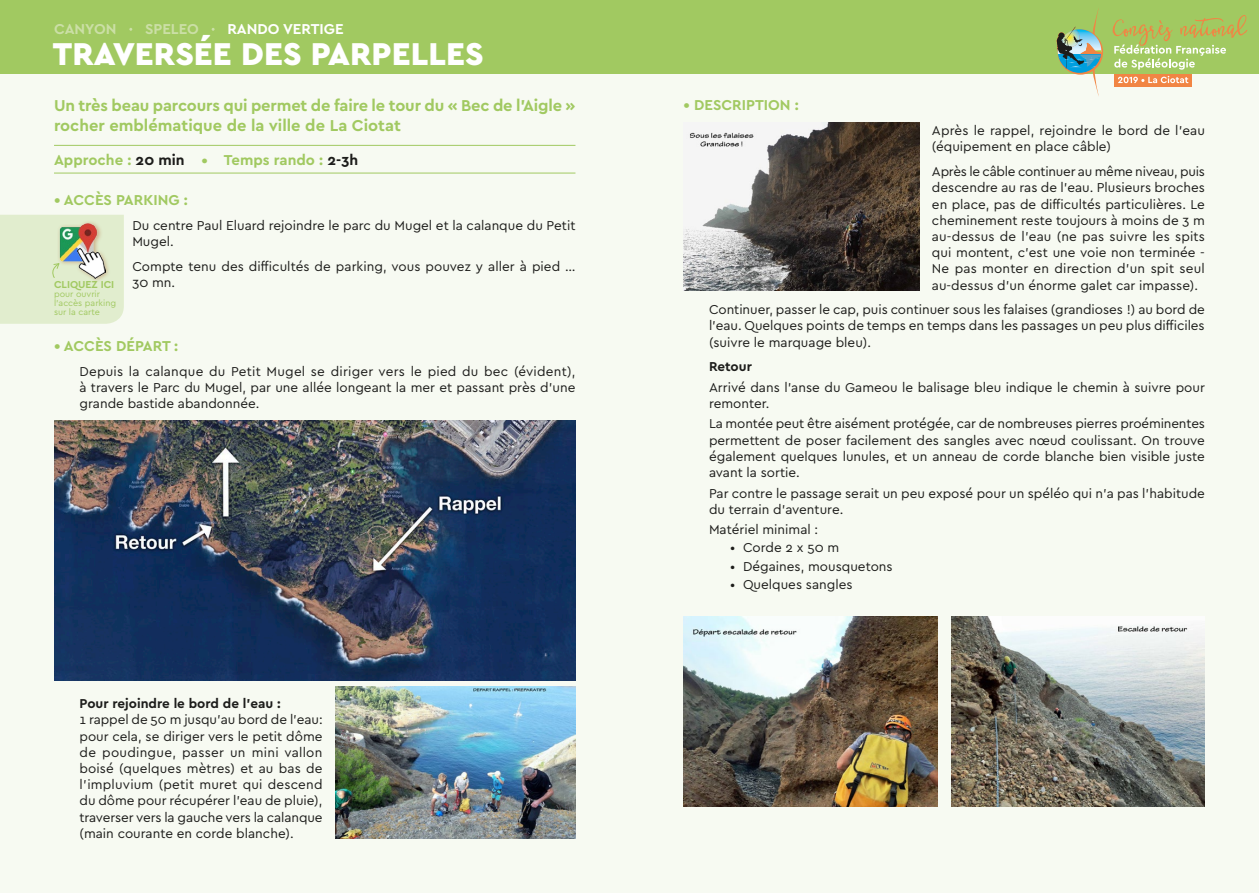
<style>
.page{position:relative;width:1259px;height:893px;background:#fff}
.page>*{position:absolute;margin:0;border:0;box-sizing:border-box;transform-origin:0 0}
.t1{font:900 33px "Cera Basic";color:#fff}
.t2{font:700 16.5px/19.8px "Cera Basic";letter-spacing:-.01em;color:#a1c961}
.t3{font:700 15px "Cera Basic";color:#a1c961}
.t4{font:700 15px "Cera Basic";color:#cbdfa6}
.t5{font:700 15px "Cera Basic";color:#fff}
.t6{font:13.5px/16.2px "Cera Basic";color:#1d1d1b}
.t7{font:700 13.5px "Cera Basic";color:#1d1d1b}
.t8{font:700 10.5px "Cera Basic";color:#a1c961}
.t9{font:9px/9px "Cera Basic";color:#a1c961}
.s1{color:#1d1d1b}
</style>
<div class="page">
<div style="left:0;top:0;width:629px;height:893px;background:#f7faf2"></div>
<div style="left:629px;top:0;width:630px;height:893px;background:#f7faf2"></div>
<div style="left:0;top:0;width:629px;height:74px;background:#a1c961"></div>
<div style="left:629px;top:0;width:630px;height:74px;background:#a1c961"></div>
<hr style="left:54px;top:145px;width:521px;height:1px;background:#a1c961">
<hr style="left:54px;top:173px;width:521px;height:1px;background:#a1c961">
<div style="left:0;top:215px;width:124px;height:109px;background:#e1edce"></div>
<div style="left:56px;top:220px;width:54px;height:64px;background:#b06433;opacity:.49"></div>
<img style="left:54px;top:221px;width:45px;height:45px">
<img style="left:77px;top:248px;width:28px;height:30px">
<img style="left:54px;top:420px;width:521px;height:260px">
<img style="left:335px;top:686px;width:240px;height:153px">
<img style="left:683px;top:123px;width:236px;height:168px">
<img style="left:683px;top:617px;width:254px;height:190px">
<img style="left:951px;top:617px;width:254px;height:190px">
<div style="left:1114px;top:74px;width:77px;height:12px;background:#f18544"></div>
<svg style="left:1118px;top:76px;width:70px;height:7px"></svg>
<svg style="left:1112px;top:15px;width:135px;height:55px"></svg>
<svg style="left:1056px;top:9px;width:45px;height:87px"></svg>
<p class="t4" style="left:54px;top:21px;width:64px">CANYON</p>
<p class="t4" style="left:145px;top:21px;width:55px">SPELEO</p>
<p class="t5" style="left:227px;top:21px;width:118px">RANDO VERTIGE</p>
<h1 class="t1" style="left:53px;top:34px;width:432px">TRAVERSÉE DES PARPELLES</h1>
<p class="t2" style="left:54px;top:95px;width:523px">Un très beau parcours qui permet de faire le tour du « Bec de l’Aigle » rocher emblématique de la ville de La Ciotat</p>
<p class="t3" style="left:54px;top:151px;width:306px">Approche : <span class="s1">20 min</span> • Temps rando : <span class="s1">2-3h</span></p>
<p class="t3" style="left:54px;top:191px;width:135px">• ACCÈS PARKING :</p>
<p class="t6" style="left:132px;top:217px;width:444px">Du centre Paul Eluard rejoindre le parc du Mugel et la calanque du Petit<br>Mugel.</p>
<p class="t6" style="left:132px;top:258px;width:445px">Compte tenu des difficultés de parking, vous pouvez y aller à pied …<br>30 mn.</p>
<p class="t8" style="left:54px;top:278px;width:62px">CLIQUEZ ICI</p>
<p class="t9" style="left:54px;top:289px;width:64px">pour ouvrir l’accès parking sur la carte</p>
<p class="t3" style="left:54px;top:337px;width:126px">• ACCÈS DÉPART :</p>
<p class="t6" style="left:80px;top:363px;width:497px;text-align:justify">Depuis la calanque du Petit Mugel se diriger vers le pied du bec (évident), à travers le Parc du Mugel, par une allée longeant la mer et passant près d’une grande bastide abandonnée.</p>
<p class="t7" style="left:80px;top:696px;width:203px">Pour rejoindre le bord de l’eau :</p>
<p class="t6" style="left:80px;top:712px;width:245px;text-align:justify">1 rappel de 50 m jusqu’au bord de l’eau: pour cela, se diriger vers le petit dôme de poudingue, passer un mini vallon boisé (quelques mètres) et au bas de l’impluvium (petit muret qui descend du dôme pour récupérer l’eau de pluie), traverser vers la gauche vers la calanque (main courante en corde blanche).</p>
<p class="t3" style="left:683px;top:97px;width:117px">• DESCRIPTION :</p>
<p class="t6" style="left:932px;top:122px;width:275px">Après le rappel, rejoindre le bord de l’eau (équipement en place câble)</p>
<p class="t6" style="left:932px;top:163px;width:274px;text-align:justify">Après le câble continuer au même niveau, puis descendre au ras de l’eau. Plusieurs broches en place, pas de difficultés particulières. Le cheminement reste toujours à moins de 3 m au-dessus de l’eau (ne pas suivre les spits qui montent, c’est une voie non terminée - Ne pas monter en direction d’un spit seul au-dessus d’un énorme galet car impasse).</p>
<p class="t6" style="left:709px;top:301px;width:497px;text-align:justify">Continuer, passer le cap, puis continuer sous les falaises (grandioses !) au bord de l’eau. Quelques points de temps en temps dans les passages un peu plus difficiles (suivre le marquage bleu).</p>
<p class="t7" style="left:709px;top:359px;width:44px">Retour</p>
<p class="t6" style="left:709px;top:379px;width:497px">Arrivé dans l’anse du Gameou le balisage bleu indique le chemin à suivre pour remonter.</p>
<p class="t6" style="left:709px;top:416px;width:497px;text-align:justify">La montée peut être aisément protégée, car de nombreuses pierres proéminentes permettent de poser facilement des sangles avec nœud coulissant. On trouve également quelques lunules, et un anneau de corde blanche bien visible juste avant la sortie.</p>
<p class="t6" style="left:709px;top:485px;width:497px">Par contre le passage serait un peu exposé pour un spéléo qui n’a pas l’habitude du terrain d’aventure.</p>
<p class="t6" style="left:709px;top:521px;width:111px">Matériel minimal :</p>
<p class="t6" style="left:730px;top:540px;width:110px">• Corde 2 x 50 m</p>
<p class="t6" style="left:730px;top:558px;width:164px">• Dégaines, mousquetons</p>
<p class="t6" style="left:730px;top:576px;width:124px">• Quelques sangles</p>
</div>
